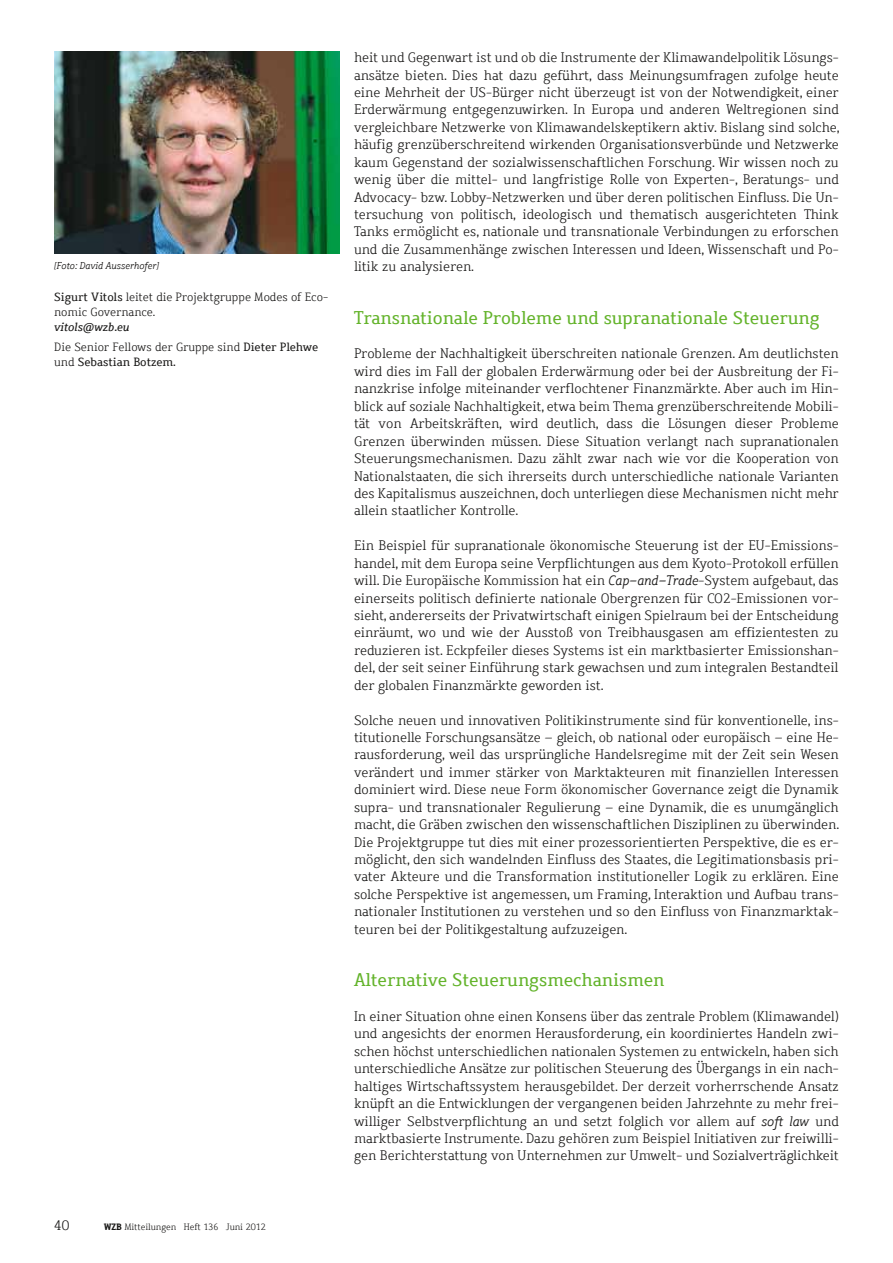
<style>
.page{position:relative;width:893px;height:1263px;background:#fff}
.page>*{position:absolute;margin:0;border:0;box-sizing:border-box;transform-origin:0 0}
.t1{font:18px "Dahrendorf";color:#63b32a}
.t2{font:300 13.5px/17.4px "Dahrendorf";color:#181716;text-align:justify}
.t3{font:300 11.7px/15px "Dahrendorf";color:#181716}
.t4{font:italic 300 9.75px "Dahrendorf";color:#181716}
.t5{font:300 9px "Dahrendorf";color:#181716}
.s1{font-weight:400}
.s2{font-weight:400;font-style:italic}
.s3{font-weight:700}
.s4{font-style:italic}
</style>
<div class="page">
<img style="left:54px;top:52px;width:285px;height:202px">
<p class="t4" style="left:54px;top:260px;width:106px">[Foto: David Ausserhofer]</p>
<p class="t3" style="left:54px;top:290px;width:275px"><span class="s1">Sigurt Vitols</span> leitet die Projektgruppe Modes of Eco&shy;nomic Governance.<br><span class="s2">vitols@wzb.eu</span></p>
<p class="t3" style="left:54px;top:339px;width:265px">Die Senior Fellows der Gruppe sind <span class="s1">Dieter Plehwe </span>und <span class="s1">Sebastian Botzem.</span></p>
<p class="t2" style="left:54px;top:1217px;width:17px">40</p>
<p class="t5" style="left:104px;top:1221px;width:163px"><span class="s3">WZB</span> Mitteilungen Heft 136 Juni 2012</p>
<p class="t2" style="left:354px;top:49px;width:487px">heit und Gegenwart ist und ob die Instrumente der Klimawandelpolitik Lösungs&shy;ansätze bieten. Dies hat dazu geführt, dass Meinungsumfragen zufolge heute eine Mehrheit der US-Bürger nicht überzeugt ist von der Notwendigkeit, einer Erderwärmung entgegenzuwirken. In Europa und anderen Weltregionen sind vergleichbare Netzwerke von Klimawandelskeptikern aktiv. Bislang sind solche, häufig grenzüberschreitend wirkenden Organisationsverbünde und Netzwerke kaum Gegenstand der sozialwissenschaftlichen Forschung. Wir wissen noch zu wenig über die mittel- und langfristige Rolle von Experten-, Beratungs- und Advocacy- bzw. Lobby-Netzwerken und über deren politischen Einfluss. Die Un&shy;tersuchung von politisch, ideologisch und thematisch ausgerichteten Think Tanks ermöglicht es, nationale und transnationale Verbindungen zu erforschen und die Zusammenhänge zwischen Interessen und Ideen, Wissenschaft und Po&shy;litik zu analysieren.</p>
<p class="t1" style="left:354px;top:306px;width:467px">Transnationale Probleme und supranationale Steuerung</p>
<p class="t2" style="left:354px;top:345px;width:486px">Probleme der Nachhaltigkeit überschreiten nationale Grenzen. Am deutlichsten wird dies im Fall der globalen Erderwärmung oder bei der Ausbreitung der Fi&shy;nanzkrise infolge miteinander verflochtener Finanzmärkte. Aber auch im Hin&shy;blick auf soziale Nachhaltigkeit, etwa beim Thema grenzüberschreitende Mobili&shy;tät von Arbeitskräften, wird deutlich, dass die Lösungen dieser Probleme Grenzen überwinden müssen. Diese Situation verlangt nach supranationalen Steuerungsmechanismen. Dazu zählt zwar nach wie vor die Kooperation von Nationalstaaten, die sich ihrerseits durch unterschiedliche nationale Varianten des Kapitalismus auszeichnen, doch unterliegen diese Mechanismen nicht mehr allein staatlicher Kontrolle.</p>
<p class="t2" style="left:354px;top:537px;width:486px">Ein Beispiel für supranationale ökonomische Steuerung ist der EU-Emissions&shy;handel, mit dem Europa seine Verpflichtungen aus dem Kyoto-Protokoll erfüllen will. Die Europäische Kommission hat ein <span class="s4">Cap-and-Trade</span>-System aufgebaut, das einerseits politisch definierte nationale Obergrenzen für CO2-Emissionen vor&shy;sieht, andererseits der Privatwirtschaft einigen Spielraum bei der Entscheidung einräumt, wo und wie der Ausstoß von Treibhausgasen am effizientesten zu reduzieren ist. Eckpfeiler dieses Systems ist ein marktbasierter Emissionshan&shy;del, der seit seiner Einführung stark gewachsen und zum integralen Bestandteil der globalen Finanzmärkte geworden ist.</p>
<p class="t2" style="left:354px;top:711px;width:487px">Solche neuen und innovativen Politikinstrumente sind für konventionelle, ins&shy;titutionelle Forschungsansätze – gleich, ob national oder europäisch – eine He&shy;rausforderung, weil das ursprüngliche Handelsregime mit der Zeit sein Wesen verändert und immer stärker von Marktakteuren mit finanziellen Interessen dominiert wird. Diese neue Form ökonomischer Governance zeigt die Dynamik supra- und transnationaler Regulierung – eine Dynamik, die es unumgänglich macht, die Gräben zwischen den wissenschaftlichen Disziplinen zu überwinden.<br>Die Projektgruppe tut dies mit einer prozessorientierten Perspektive, die es er&shy;möglicht, den sich wandelnden Einfluss des Staates, die Legitimationsbasis pri&shy;vater Akteure und die Transformation institutioneller Logik zu erklären. Eine solche Perspektive ist angemessen, um Framing, Interaktion und Aufbau trans&shy;nationaler Institutionen zu verstehen und so den Einfluss von Finanzmarktak&shy;teuren bei der Politikgestaltung aufzuzeigen.</p>
<p class="t1" style="left:354px;top:968px;width:312px">Alternative Steuerungsmechanismen</p>
<p class="t2" style="left:354px;top:1008px;width:486px">In einer Situation ohne einen Konsens über das zentrale Problem (Klimawandel) und angesichts der enormen Herausforderung, ein koordiniertes Handeln zwi&shy;schen höchst unterschiedlichen nationalen Systemen zu entwickeln, haben sich unterschiedliche Ansätze zur politischen Steuerung des Übergangs in ein nach&shy;haltiges Wirtschaftssystem herausgebildet. Der derzeit vorherrschende Ansatz knüpft an die Entwicklungen der vergangenen beiden Jahrzehnte zu mehr frei&shy;williger Selbstverpflichtung an und setzt folglich vor allem auf <span class="s4">soft law</span> und marktbasierte Instrumente. Dazu gehören zum Beispiel Initiativen zur freiwilli&shy;gen Berichterstattung von Unternehmen zur Umwelt- und Sozialverträglichkeit</p>
</div>
